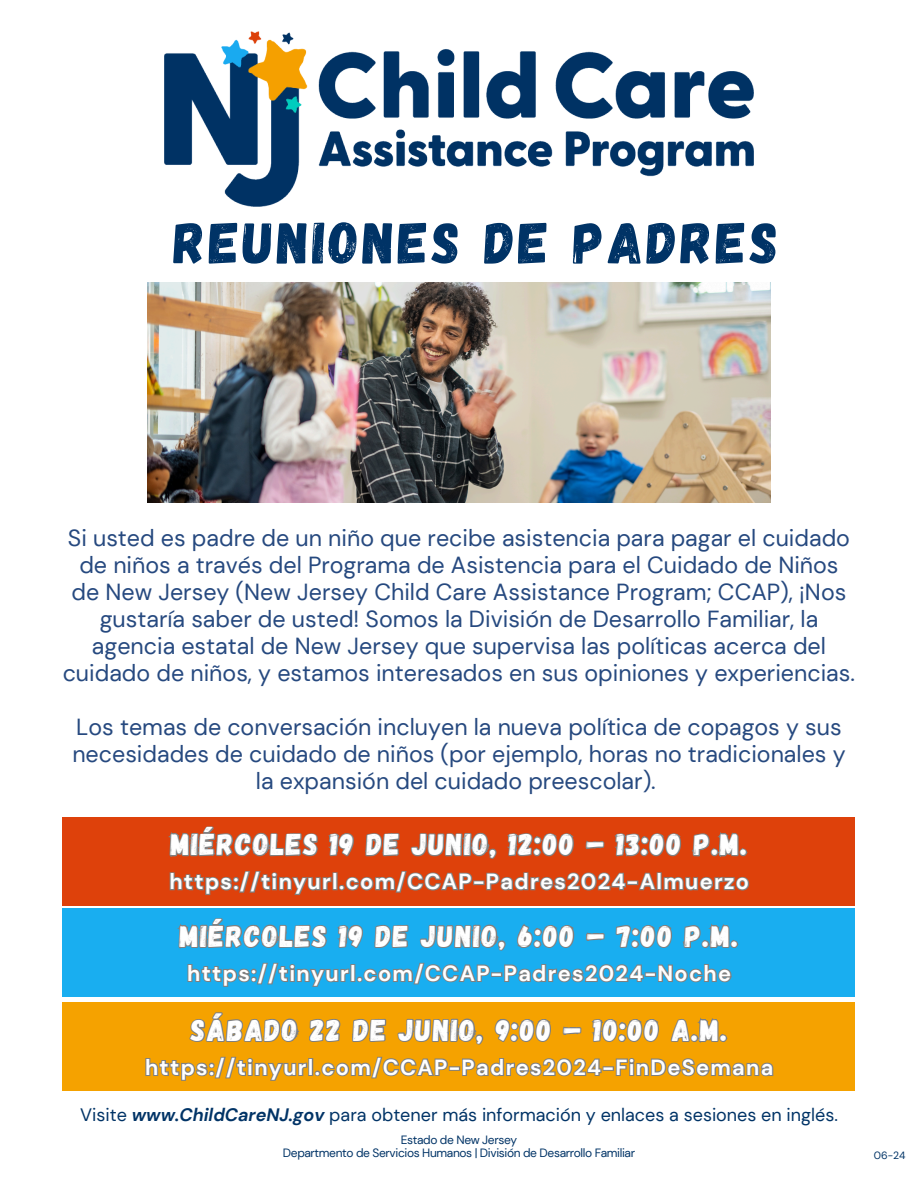
<style>
.page{position:relative;width:918px;height:1188px;background:#fff}
.page>*{position:absolute;margin:0;border:0;box-sizing:border-box;transform-origin:0 0}
.t1{font:58.5px "Gagalin";letter-spacing:.06em;color:#036}
.t2{font:30px "Gagalin";letter-spacing:.06em;color:#fff}
.t3{font:23.25px/27px "DM Sans";color:#26497f;text-align:center}
.t4{font:700 21.9px "DM Sans";letter-spacing:.06em;color:#fff}
.t5{font:18px "DM Sans";color:#036}
.t6{font:12px/13px "DM Sans";letter-spacing:-.03em;color:#036;text-align:center}
.t7{font:10.5px "DM Sans";color:#036}
.s1{font-weight:700;font-style:italic}
</style>
<div class="page">
<img style="left:147px;top:283px;width:623px;height:219px">
<div style="left:63px;top:817px;width:792px;height:88px;background:#de410b"></div>
<div style="left:63px;top:909px;width:792px;height:88px;background:#19aef0"></div>
<div style="left:63px;top:1003px;width:792px;height:88px;background:#f5a200"></div>
<img style="left:165px;top:31px;width:588px;height:176px">
<svg style="left:169px;top:872px;width:581px;height:19px"></svg>
<svg style="left:173px;top:826px;width:567px;height:177px"></svg>
<svg style="left:188px;top:913px;width:541px;height:132px"></svg>
<svg style="left:145px;top:1056px;width:629px;height:25px"></svg>
<h4 class="t1" style="left:174px;top:205px;width:606px">REUNIONES DE PADRES</h4>
<h2 class="t3" style="left:63px;top:524px;width:794px">Si usted es padre de un niño que recibe asistencia para pagar el cuidado de niños a través del Programa de Asistencia para el Cuidado de Niños de New Jersey (New Jersey Child Care Assistance Program; CCAP), ¡Nos gustaría saber de usted! Somos la División de Desarrollo Familiar, la agencia estatal de New Jersey que supervisa las políticas acerca del cuidado de niños, y estamos interesados en sus opiniones y experiencias.</h2>
<h3 class="t3" style="left:72px;top:713px;width:775px">Los temas de conversación incluyen la nueva política de copagos y sus necesidades de cuidado de niños (por ejemplo, horas no tradicionales y la expansión del cuidado preescolar).</h3>
<h1 class="t2" style="left:171px;top:825px;width:578px">MIÉRCOLES 19 DE JUNIO, 12:00 – 13:00 P.M.</h1>
<h4 class="t4" style="left:169px;top:867px;width:581px">https://tinyurl.com/CCAP-Padres2024-Almuerzo</h4>
<h2 class="t2" style="left:180px;top:917px;width:560px">MIÉRCOLES 19 DE JUNIO, 6:00 – 7:00 P.M.</h2>
<h3 class="t4" style="left:187px;top:959px;width:546px">https://tinyurl.com/CCAP-Padres2024-Noche</h3>
<h2 class="t2" style="left:191px;top:1011px;width:538px">SÁBADO 22 DE JUNIO, 9:00 – 10:00 A.M.</h2>
<h3 class="t4" style="left:145px;top:1053px;width:630px">https://tinyurl.com/CCAP-Padres2024-FinDeSemana</h3>
<h5 class="t5" style="left:80px;top:1103px;width:759px">Visite <span class="s1">www.ChildCareNJ.gov</span> para obtener más información y enlaces a sesiones en inglés.</h5>
<h6 class="t6" style="left:283px;top:1133px;width:354px">Estado de New Jersey<br>Departmento de Servicios Humanos | División de Desarrollo Familiar</h6>
<p class="t7" style="left:874px;top:1149px;width:33px">06-24</p>
</div>
